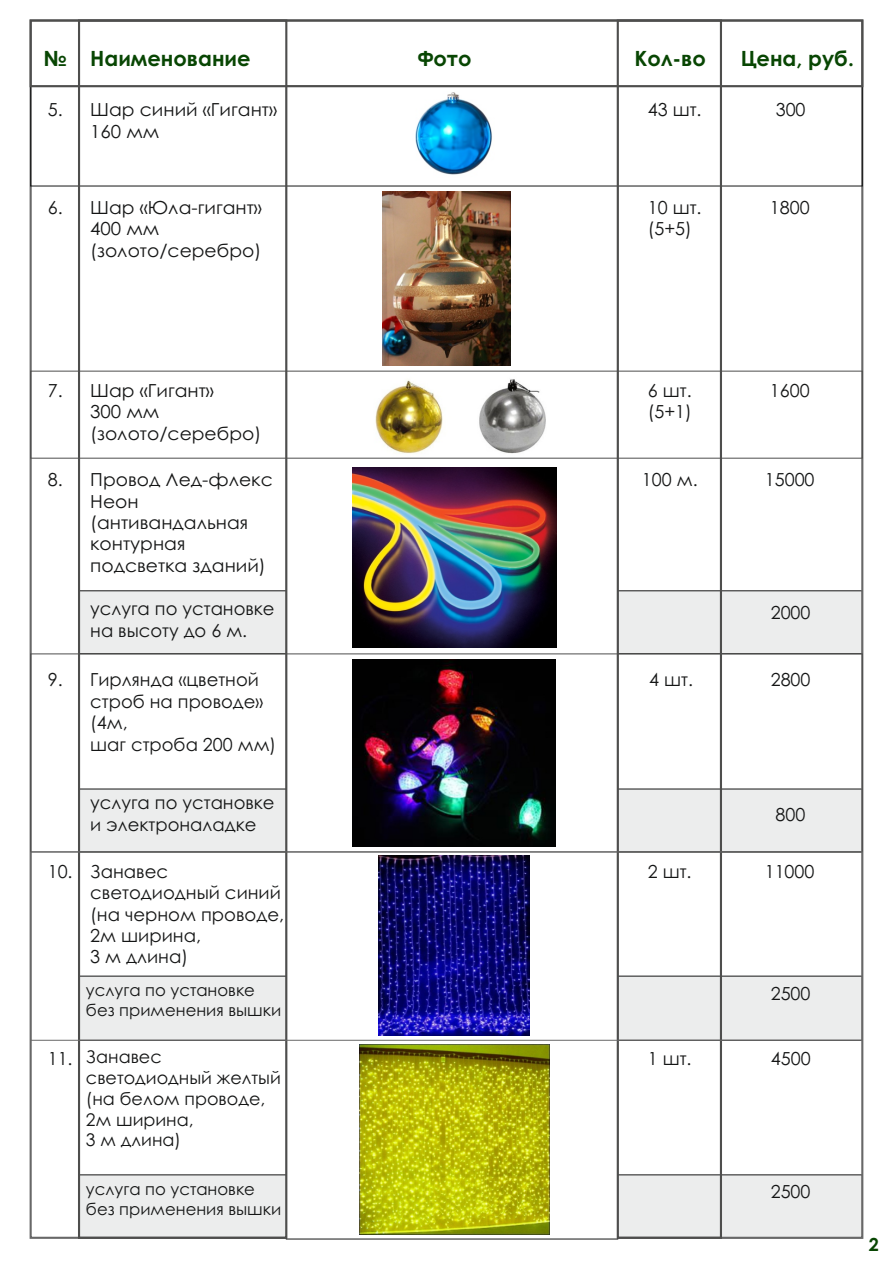
<style>
.page{position:relative;width:893px;height:1263px;background:#fff}
.page>*{position:absolute;margin:0;border:0;box-sizing:border-box;transform-origin:0 0}
.t1{font:700 21px "Century Gothic";color:#084603}
.t2{font:18px/21.5px "Century Gothic";color:#151616}
.t3{font:18px/21.5px "Century Gothic";color:#151616;scale:1.04 1}
.t4{font:700 18px "Century Gothic";color:#084603}
.t5{font:17.55px/20.9px "Century Gothic";color:#151616}
.t6{font:16.5px/19.6px "Century Gothic";color:#151616}
</style>
<div class="page">
<div style="left:81px;top:1174px;width:779px;height:62px;background:#eceded"></div>
<div style="left:81px;top:975px;width:779px;height:64px;background:#eceded"></div>
<div style="left:81px;top:788px;width:779px;height:62px;background:#eceded"></div>
<div style="left:81px;top:590px;width:779px;height:63px;background:#eceded"></div>
<svg style="left:285px;top:88px;width:334px;height:1152px"></svg>
<img style="left:352px;top:467px;width:204px;height:180px">
<img style="left:408px;top:91px;width:92px;height:89px">
<img style="left:347px;top:373px;width:214px;height:84px">
<div style="left:30px;top:371px;width:833px;height:88px;border:1px solid #4e4e4d"></div>
<img style="left:382px;top:192px;width:129px;height:174px">
<div style="left:30px;top:19px;width:833px;height:68px;border:2px solid #4e4e4d"></div>
<div style="left:78px;top:19px;width:209px;height:1220px;border:2px solid #4e4e4d"></div>
<div style="left:617px;top:19px;width:105px;height:1220px;border:2px solid #4e4e4d"></div>
<img style="left:379px;top:855px;width:151px;height:180px">
<img style="left:359px;top:1044px;width:190px;height:190px">
<div style="left:30px;top:851px;width:833px;height:190px;border:1px solid #686868"></div>
<img style="left:353px;top:660px;width:202px;height:186px">
<p class="t1" style="left:43px;top:50px;width:209px">№ Наименование</p>
<p class="t1" style="left:418px;top:50px;width:55px">Фото</p>
<p class="t1" style="left:634px;top:50px;width:73px">Кол-во</p>
<p class="t1" style="left:741px;top:50px;width:115px">Цена, руб.</p>
<p class="t3" style="left:90px;top:101px;width:181px">Шар синий «Гигант»<br>160 мм</p>
<p class="t2" style="left:48px;top:101px;width:16px">5.</p>
<p class="t2" style="left:648px;top:101px;width:55px">43 шт.</p>
<p class="t2" style="left:776px;top:101px;width:31px">300</p>
<p class="t2" style="left:48px;top:198px;width:16px">6.</p>
<p class="t2" style="left:648px;top:198px;width:55px">10 шт. (5+5)</p>
<p class="t2" style="left:770px;top:198px;width:41px">1800</p>
<p class="t3" style="left:90px;top:198px;width:167px">Шар «Юла-гигант»<br>400 мм (золото/серебро)</p>
<p class="t2" style="left:48px;top:381px;width:16px">7.</p>
<p class="t2" style="left:648px;top:381px;width:46px">6 шт. (5+1)</p>
<p class="t2" style="left:770px;top:381px;width:41px">1600</p>
<p class="t3" style="left:90px;top:381px;width:166px">Шар «Гигант»<br>300 мм (золото/серебро)</p>
<p class="t2" style="left:48px;top:470px;width:16px">8.</p>
<p class="t2" style="left:642px;top:470px;width:57px">100 м.</p>
<p class="t2" style="left:765px;top:470px;width:51px">15000</p>
<p class="t3" style="left:90px;top:470px;width:177px">Провод Лед-флекс<br>Неон (антивандальная контурная подсветка зданий)</p>
<p class="t2" style="left:90px;top:599px;width:186px">услуга по установке на высоту до 6 м.</p>
<p class="t2" style="left:771px;top:603px;width:41px">2000</p>
<p class="t2" style="left:90px;top:671px;width:187px">Гирлянда «цветной строб на проводе» (4м,<br>шаг строба 200 мм)</p>
<p class="t2" style="left:48px;top:671px;width:16px">9.</p>
<p class="t2" style="left:649px;top:671px;width:45px">4 шт.</p>
<p class="t2" style="left:771px;top:671px;width:41px">2800</p>
<p class="t2" style="left:90px;top:793px;width:186px">услуга по установке и электроналадке</p>
<p class="t2" style="left:776px;top:805px;width:31px">800</p>
<p class="t2" style="left:90px;top:862px;width:195px">Занавес светодиодный синий (на черном проводе,<br>2м ширина,<br>3 м длина)</p>
<p class="t2" style="left:48px;top:862px;width:26px">10.</p>
<p class="t2" style="left:648px;top:862px;width:45px">2 шт.</p>
<p class="t2" style="left:765px;top:862px;width:51px">11000</p>
<p class="t6" style="left:86px;top:982px;width:197px">услуга по установке без применения вышки</p>
<p class="t2" style="left:771px;top:984px;width:41px">2500</p>
<p class="t5" style="left:86px;top:1048px;width:196px">Занавес светодиодный желтый (на белом проводе,<br>2м ширина,<br>3 м длина)</p>
<p class="t2" style="left:48px;top:1049px;width:26px">11.</p>
<p class="t2" style="left:648px;top:1049px;width:45px">1 шт.</p>
<p class="t2" style="left:771px;top:1049px;width:41px">4500</p>
<p class="t6" style="left:86px;top:1180px;width:197px">услуга по установке без применения вышки</p>
<p class="t2" style="left:771px;top:1183px;width:41px">2500</p>
<p class="t4" style="left:869px;top:1237px;width:12px">2</p>
</div>
